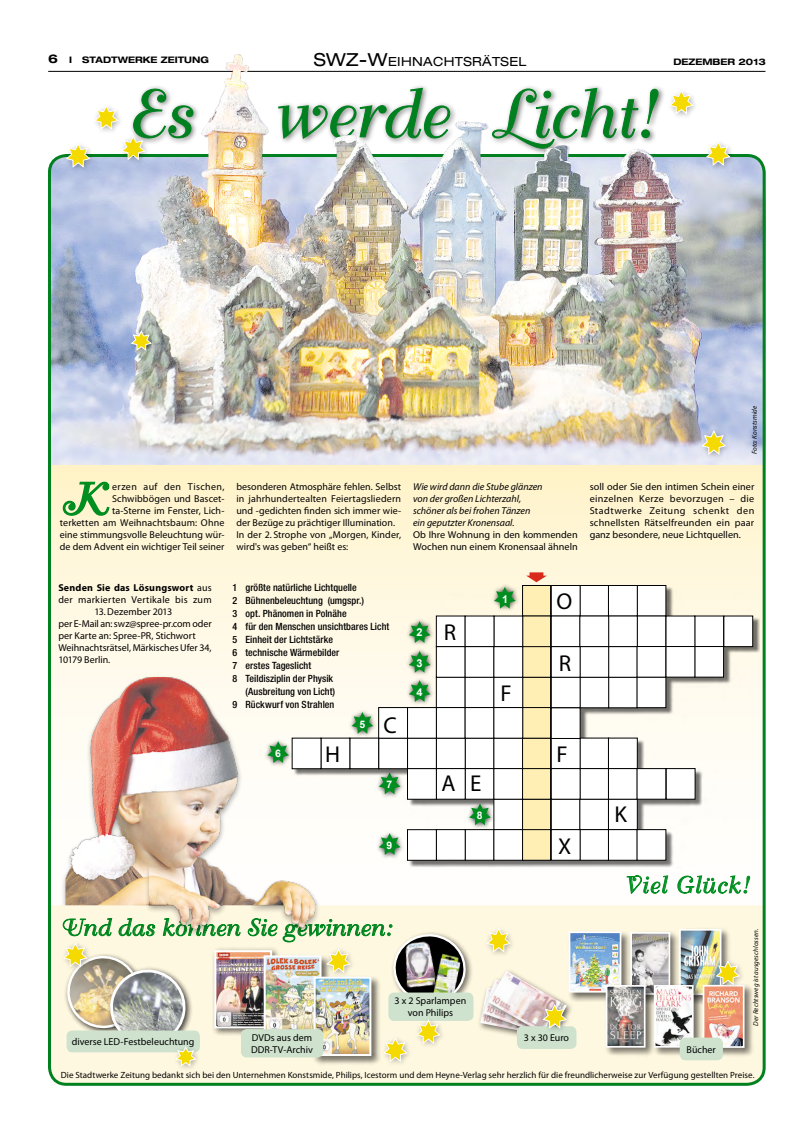
<style>
.page{position:relative;width:808px;height:1134px;background:#fff}
.page>*{position:absolute;margin:0;border:0;box-sizing:border-box;transform-origin:0 0}
.t1{font:44px "Bellevue";color:#008e21}
.t2{font:23px "Bellevue";letter-spacing:.025em;color:#00801f}
.t3{font:23px "Myriad Pro";color:#000}
.t4{font:23px "Bellevue";letter-spacing:.07em;color:#008e21}
.t5{font:expanded 18px "Helvetica Neue LT";color:#000}
.t6{font:expanded 12.6px "Helvetica Neue LT";color:#000}
.t7{font:700 10.9px "Arial";color:#fff}
.t8{font:700 10.4px "Arial";color:#fff}
.t9{font:10px/12px "Myriad Pro";color:#000}
.t10{font:500 condensed 10px "Helvetica Neue LT";letter-spacing:.005em;color:#000}
.t11{font:italic 10px/12px "Myriad Pro";color:#000}
.t12{font:10px "Myriad Pro";letter-spacing:.025em;color:#000}
.t13{font:700 10px "Myriad Pro";letter-spacing:.02em;color:#000}
.t14{font:9px "Myriad Pro";letter-spacing:.005em;color:#000}
.t15{font:700 expanded 9px "Helvetica Neue LT";color:#000}
.t16{font:italic 7px "Myriad Pro";letter-spacing:.01em;color:#000}
.s1{font-size:12px}
.s2{font-size:12.6px}
.s3{font-weight:400}
</style>
<div class="page">
<svg style="left:52px;top:465px;width:710px;height:414px;background:#fef6d8"></svg>
<div style="left:60px;top:675px;width:260px;height:240px;background:#000;opacity:.33"></div>
<img style="left:65px;top:677px;width:276px;height:228px">
<div style="left:52px;top:905px;width:710px;height:177px;background:#fff8e0"></div>
<div style="left:652px;top:983px;width:51px;height:74px;background:#000;opacity:.55"></div>
<div style="left:604px;top:983px;width:51px;height:74px;background:#000;opacity:.55"></div>
<div style="left:701px;top:983px;width:53px;height:74px;background:#000;opacity:.55"></div>
<img style="left:48px;top:157px;width:714px;height:308px">
<svg style="left:62px;top:481px;width:49px;height:37px;background:#b8d79d"></svg>
<hr style="left:48px;top:71px;width:717px;height:1px;background:#000">
<div style="left:698px;top:427px;width:33px;height:33px;background:#000;opacity:.33"></div>
<svg style="left:702px;top:431px;width:24px;height:23px"></svg>
<div style="left:390px;top:931px;width:83px;height:80px;background:#000;opacity:.55"></div>
<div style="left:388px;top:992px;width:85px;height:29px;background:#cee2ce;border-radius:6px"></div>
<div style="left:483px;top:925px;width:33px;height:33px;background:#000;opacity:.33"></div>
<svg style="left:487px;top:928px;width:24px;height:24px"></svg>
<div style="left:380px;top:1034px;width:33px;height:33px;background:#fff8e0"></div>
<div style="left:60px;top:939px;width:33px;height:33px;background:#fff8e0"></div>
<div style="left:477px;top:984px;width:86px;height:59px;background:#fff8e0"></div>
<div style="left:480px;top:976px;width:88px;height:68px;background:#000;opacity:.55"></div>
<img style="left:483px;top:979px;width:2px;height:58px">
<div style="left:485px;top:968px;width:89px;height:76px;background:#000;opacity:.55"></div>
<img style="left:488px;top:971px;width:55px;height:66px">
<div style="left:517px;top:1026px;width:59px;height:23px;background:#cee2ce;border-radius:6px"></div>
<div style="left:539px;top:1001px;width:33px;height:33px;background:#000;opacity:.33"></div>
<div style="left:666px;top:87px;width:33px;height:33px;background:#000;opacity:.33"></div>
<svg style="left:669px;top:90px;width:24px;height:24px"></svg>
<div style="left:128px;top:327px;width:29px;height:29px;background:#000;opacity:.33"></div>
<svg style="left:131px;top:331px;width:21px;height:19px"></svg>
<div style="left:172px;top:1043px;width:29px;height:28px;background:#000;opacity:.33"></div>
<div style="left:680px;top:1037px;width:43px;height:23px;background:#cee2ce;border-radius:6px"></div>
<img style="left:543px;top:928px;width:202px;height:121px">
<img style="left:63px;top:918px;width:406px;height:148px">
<svg style="left:626px;top:875px;width:42px;height:19px"></svg>
<svg style="left:677px;top:875px;width:73px;height:19px"></svg>
<div style="left:293px;top:586px;width:467px;height:281px;background:#000;opacity:.55"></div>
<svg style="left:267px;top:572px;width:486px;height:289px"></svg>
<div style="left:144px;top:865px;width:84px;height:72px;background:#000;opacity:.33"></div>
<img style="left:150px;top:868px;width:72px;height:62px">
<div style="left:248px;top:879px;width:72px;height:56px;background:#000;opacity:.33"></div>
<img style="left:253px;top:878px;width:68px;height:52px">
<div style="left:63px;top:140px;width:33px;height:33px;background:#000;opacity:.33"></div>
<svg style="left:66px;top:87px;width:117px;height:80px"></svg>
<div style="left:703px;top:138px;width:33px;height:33px;background:#000;opacity:.33"></div>
<svg style="left:706px;top:142px;width:24px;height:23px"></svg>
<img style="left:183px;top:54px;width:485px;height:138px">
<p class="t15" style="left:48px;top:54px;width:162px"><span class="s1">6</span> I STADTWERKE ZEITUNG</p>
<h3 class="t5" style="left:314px;top:48px;width:99px">SWZ-W<span class="s2">EIHNA</span></h3>
<p class="t6" style="left:433px;top:54px;width:21px">CHTS</p>
<p class="t6" style="left:472px;top:54px;width:30px">RÄTSEL</p>
<p class="t15" style="left:673px;top:56px;width:16px">DEZE</p>
<p class="t15" style="left:702px;top:56px;width:65px">MBER 2013</p>
<p class="t9" style="left:60px;top:480px;width:166px;text-align:right">erzen auf den Tischen,<br>Schwibbögen und Bascet-<br>ta-Sterne im Fenster, Lich-<br>terketten am Weihnachtsbaum: Ohne eine stimmungsvolle Beleuchtung wür&shy;de dem Advent ein wichtiger Teil seiner</p>
<p class="t9" style="left:236px;top:480px;width:166px">besonderen Atmosphäre fehlen. Selbst in jahrhundertealten Feiertagsliedern und -gedichten finden sich immer wie&shy;der Bezüge zu prächtiger Illumination.<br>In der 2. Strophe von „Morgen, Kinder, wird's was geben“ heißt es:</p>
<p class="t11" style="left:413px;top:480px;width:131px">Wie wird dann die Stube glänzen von der großen Lichterzahl, schöner als bei frohen Tänzen ein geputzter Kronensaal.</p>
<h1 class="t1" style="left:60px;top:475px;width:45px">K</h1>
<p class="t9" style="left:413px;top:528px;width:166px">Ob Ihre Wohnung in den kommenden<br>Wochen nun einem Kronensaal ähneln</p>
<p class="t13" style="left:58px;top:581px;width:155px">Senden Sie das Lösungswort <span class="s3">aus</span></p>
<p class="t12" style="left:58px;top:593px;width:155px">der markierten Vertikale bis zum</p>
<p class="t9" style="left:94px;top:605px;width:79px">13.Dezember 2013</p>
<p class="t9" style="left:58px;top:617px;width:155px">per E-Mail an: swz@spree-pr.com oder</p>
<p class="t9" style="left:58px;top:629px;width:139px">per Karte an: Spree-PR, Stichwort</p>
<p class="t9" style="left:58px;top:641px;width:155px">Weihnachtsrätsel, Märkisches Ufer 34,</p>
<p class="t9" style="left:58px;top:653px;width:53px">10179 Berlin.</p>
<p class="t10" style="left:232px;top:581px;width:126px">1 größte natürliche Lichtquelle</p>
<p class="t10" style="left:232px;top:594px;width:133px">2 Bühnenbeleuchtung (umgspr.)</p>
<p class="t10" style="left:232px;top:607px;width:116px">3 opt. Phänomen in Polnähe</p>
<p class="t10" style="left:232px;top:620px;width:158px">4 für den Menschen unsichtbares Licht</p>
<p class="t10" style="left:232px;top:633px;width:102px">5 Einheit der Lichtstärke</p>
<p class="t10" style="left:232px;top:646px;width:108px">6 technische Wärmebilder</p>
<p class="t10" style="left:232px;top:659px;width:80px">7 erstes Tageslicht</p>
<p class="t10" style="left:232px;top:672px;width:102px">8 Teildisziplin der Physik</p>
<p class="t10" style="left:245px;top:685px;width:91px">(Ausbreitung von Licht)</p>
<p class="t10" style="left:232px;top:698px;width:103px">9 Rückwurf von Strahlen</p>
<p class="t8" style="left:359px;top:717px;width:7px">5</p>
<h2 class="t3" style="left:384px;top:711px;width:15px">C</h2>
<p class="t7" style="left:416px;top:625px;width:8px">2</p>
<p class="t7" style="left:416px;top:656px;width:8px">3</p>
<p class="t7" style="left:416px;top:685px;width:8px">4</p>
<h2 class="t3" style="left:444px;top:618px;width:14px">R</h2>
<p class="t7" style="left:502px;top:592px;width:8px">1</p>
<h2 class="t3" style="left:500px;top:679px;width:13px">F</h2>
<h2 class="t3" style="left:556px;top:587px;width:17px">O</h2>
<h2 class="t3" style="left:559px;top:649px;width:14px">R</h2>
<p class="t8" style="left:275px;top:747px;width:7px">6</p>
<h2 class="t3" style="left:325px;top:740px;width:16px">H</h2>
<h2 class="t3" style="left:556px;top:740px;width:13px">F</h2>
<h2 class="t3" style="left:441px;top:769px;width:42px">A E</h2>
<p class="t8" style="left:387px;top:778px;width:7px">7</p>
<p class="t8" style="left:387px;top:838px;width:7px">9</p>
<p class="t8" style="left:477px;top:809px;width:7px">8</p>
<h2 class="t3" style="left:558px;top:832px;width:15px">X</h2>
<h2 class="t2" style="left:60px;top:915px;width:331px">Und das können Sie gewinnen:</h2>
<p class="t9" style="left:72px;top:1036px;width:124px">diverse LED-Festbeleuchtung</p>
<p class="t9" style="left:394px;top:995px;width:73px;text-align:center">3 x 2 Sparlampen von Philips</p>
<p class="t9" style="left:251px;top:1031px;width:63px">DVDs aus dem<br>DDR-TV-Archiv</p>
<p class="t9" style="left:524px;top:1032px;width:47px">3 x 30 Euro</p>
<p class="t16" style="left:750px;top:454px;width:50px;rotate:-90deg">Foto: Konstsmide</p>
<p class="t9" style="left:590px;top:480px;width:166px;text-align:justify">soll oder Sie den intimen Schein einer einzelnen Kerze bevorzugen – die Stadtwerke Zeitung schenkt den schnellsten Rätselfreunden ein paar ganz besondere, neue Lichtquellen.</p>
<h2 class="t3" style="left:614px;top:800px;width:14px">K</h2>
<h2 class="t4" style="left:623px;top:872px;width:125px">Viel Glück!</h2>
<p class="t9" style="left:687px;top:1043px;width:31px">Bücher</p>
<p class="t16" style="left:751px;top:1026px;width:98px;rotate:-90deg">Der Rechtsweg ist ausgeschlossen.</p>
<p class="t14" style="left:61px;top:1069px;width:695px">Die Stadtwerke Zeitung bedankt sich bei den Unternehmen Konstsmide, Philips, Icestorm und dem Heyne-Verlag sehr herzlich für die freundlicherweise zur Verfügung gestellten Preise.</p>
</div>
